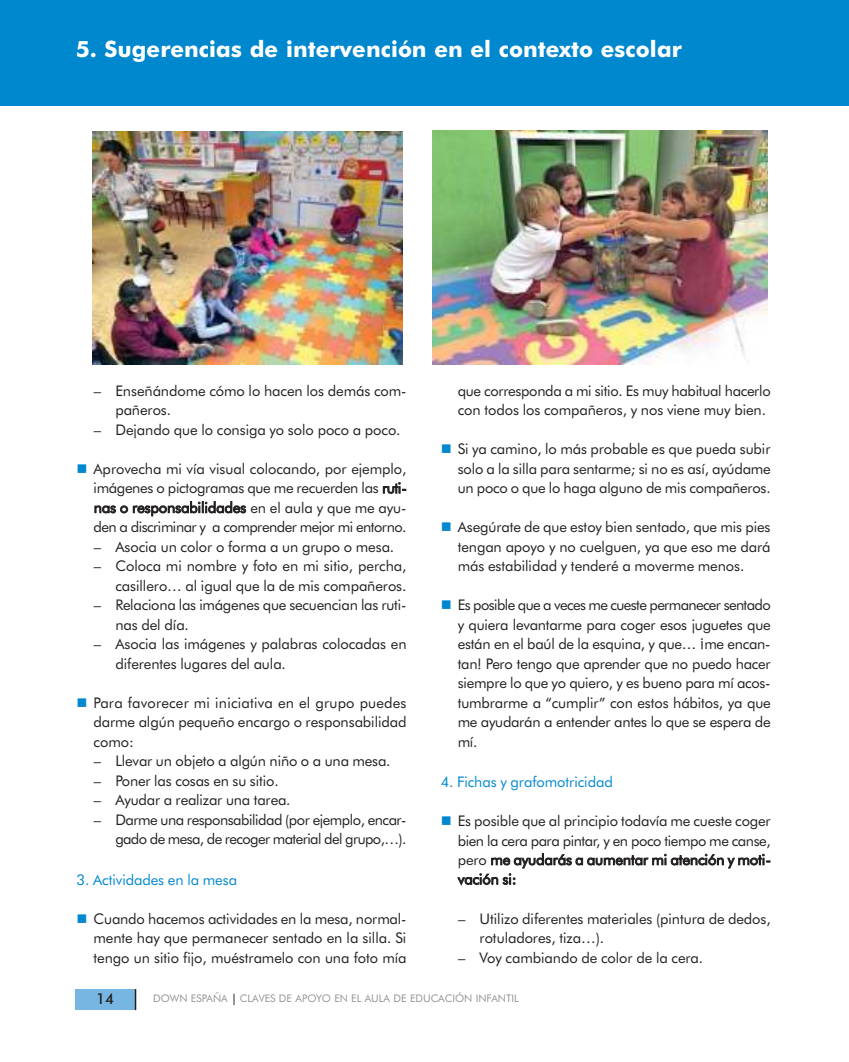
<style>
.page{position:relative;width:849px;height:1062px;background:#fff}
.page>*{position:absolute;margin:0;border:0;box-sizing:border-box;transform-origin:0 0}
.t1{font:22.5px "TTC75 O00";color:#fff}
.t2{font:15px "TTC6 BO00";color:#221f1f}
.t3{font:14.7px/19.5px "TTC64 O00";letter-spacing:-.005em;color:#221f1f;text-align:justify}
.t4{font:14.7px/19.5px "TTC64 O00";letter-spacing:-.035em;color:#221f1f;text-align:right}
.t5{font:14.7px "TTC64 O00";letter-spacing:-.005em;color:#0088cf}
.t6{font:10.5px "TTC64 O00";color:#929497}
</style>
<div class="page">
<img style="left:433px;top:130px;width:335px;height:234px">
<img style="left:93px;top:131px;width:310px;height:233px">
<div style="left:75px;top:989px;width:61px;height:21px;background:#77b6e3"></div>
<svg style="left:135px;top:989px;width:1px;height:21px"></svg>
<div style="left:0;top:0;width:849px;height:106px;background:#0088cf"></div>
<h1 class="t1" style="left:76px;top:35px;width:608px">5. Sugerencias de intervención en el contexto escolar</h1>
<p class="t3" style="left:115px;top:381px;width:293px;text-indent:-21px">– Enseñándome cómo lo hacen los demás com&shy;pañeros.</p>
<p class="t3" style="left:94px;top:420px;width:308px">– Dejando que lo consiga yo solo poco a poco.</p>
<p class="t3" style="left:94px;top:459px;width:315px">Aprovecha mi vía visual colocando, por ejemplo, imágenes o pictogramas que me recuerden las ruti&shy;nas o responsabilidades en el aula y que me ayu&shy;den a discriminar y a comprender mejor mi entorno.</p>
<p class="t3" style="left:94px;top:537px;width:302px">– Asocia un color o forma a un grupo o mesa.</p>
<p class="t3" style="left:94px;top:557px;width:314px;text-align:right">– Coloca mi nombre y foto en mi sitio, percha, casillero… al igual que la de mis compañeros.</p>
<p class="t3" style="left:115px;top:596px;width:293px;text-indent:-21px">– Relaciona las imágenes que secuencian las ruti&shy;nas del día.</p>
<p class="t3" style="left:115px;top:635px;width:293px;text-indent:-21px">– Asocia las imágenes y palabras colocadas en diferentes lugares del aula.</p>
<p class="t3" style="left:94px;top:693px;width:315px">Para favorecer mi iniciativa en el grupo puedes darme algún pequeño encargo o responsabilidad como:</p>
<p class="t3" style="left:94px;top:752px;width:298px">– Llevar un objeto a algún niño o a una mesa.</p>
<p class="t3" style="left:94px;top:771px;width:186px">– Poner las cosas en su sitio.</p>
<p class="t3" style="left:94px;top:791px;width:198px">– Ayudar a realizar una tarea.</p>
<p class="t4" style="left:94px;top:810px;width:314px">– Darme una responsabilidad (por ejemplo, encar&shy;gado de mesa, de recoger material del grupo,…).</p>
<p class="t5" style="left:77px;top:871px;width:162px">3. Actividades en la mesa</p>
<p class="t3" style="left:94px;top:909px;width:315px">Cuando hacemos actividades en la mesa, normal&shy;mente hay que permanecer sentado en la silla. Si tengo un sitio fijo, muéstramelo con una foto mía</p>
<p class="t3" style="left:458px;top:381px;width:315px">que corresponda a mi sitio. Es muy habitual hacerlo con todos los compañeros, y nos viene muy bien.</p>
<p class="t3" style="left:458px;top:440px;width:315px">Si ya camino, lo más probable es que pueda subir solo a la silla para sentarme; si no es así, ayúdame un poco o que lo haga alguno de mis compañeros.</p>
<p class="t3" style="left:458px;top:518px;width:314px">Asegúrate de que estoy bien sentado, que mis pies tengan apoyo y no cuelguen, ya que eso me dará más estabilidad y tenderé a moverme menos.</p>
<p class="t3" style="left:458px;top:596px;width:315px">Es posible que a veces me cueste permanecer sentado y quiera levantarme para coger esos juguetes que están en el baúl de la esquina, y que… ¡me encan&shy;tan! Pero tengo que aprender que no puedo hacer siempre lo que yo quiero, y es bueno para mí acos&shy;tumbrarme a “cumplir” con estos hábitos, ya que me ayudarán a entender antes lo que se espera de mí.</p>
<p class="t5" style="left:441px;top:773px;width:174px">4. Fichas y grafomotricidad</p>
<p class="t3" style="left:458px;top:811px;width:315px">Es posible que al principio todavía me cueste coger bien la cera para pintar, y en poco tiempo me canse, pero me ayudarás a aumentar mi atención y moti&shy;vación si:</p>
<p class="t3" style="left:480px;top:909px;width:293px;text-indent:-21px">– Utilizo diferentes materiales (pintura de dedos, rotuladores, tiza…).</p>
<p class="t3" style="left:458px;top:948px;width:247px">– Voy cambiando de color de la cera.</p>
<p class="t2" style="left:96px;top:990px;width:20px">14</p>
<p class="t6" style="left:153px;top:992px;width:367px">DOWN ESPAÑA | CLAVES DE APOYO EN EL AULA DE EDUCACIÓN INFANTIL</p>
</div>
